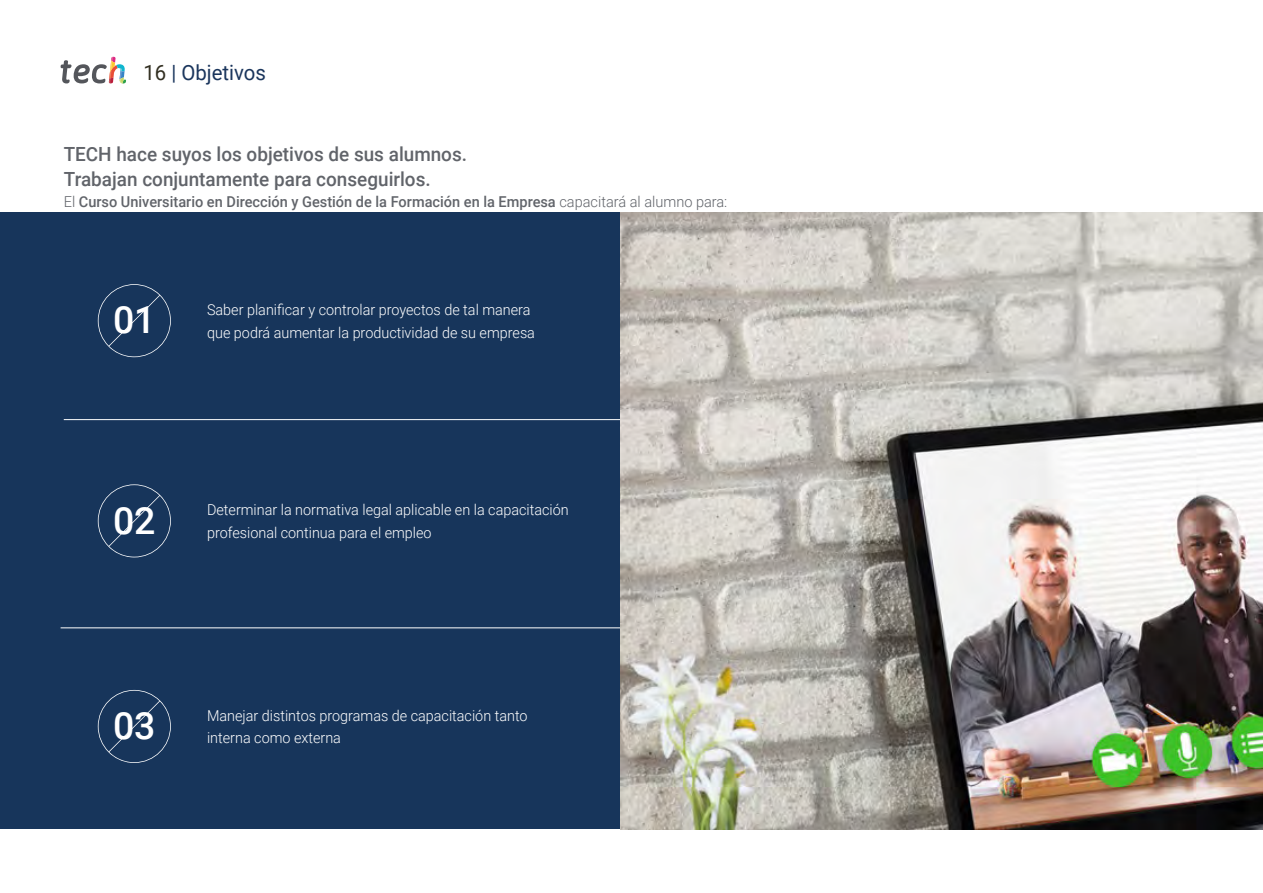
<style>
.page{position:relative;width:1263px;height:893px;background:#fff}
.page>*{position:absolute;margin:0;border:0;box-sizing:border-box;transform-origin:0 0}
.t1{font:500 37.5px "Roboto";color:#fff}
.t2{font:21px "Roboto";color:#1a355c}
.t3{font:500 19.5px/25.5px "Roboto";color:#61646a}
.t4{font:300 15px/22.5px "Roboto";color:#fff;scale:.96 1}
.t5{font:500 15px "Roboto";color:#61646a}
.s1{color:#312e20}
.s2{font-weight:300}
</style>
<div class="page">
<svg style="left:61px;top:57px;width:65px;height:27px"></svg>
<div style="left:0;top:213px;width:621px;height:616px;background:#17355b"></div>
<svg style="left:98px;top:284px;width:73px;height:73px"></svg>
<svg style="left:98px;top:484px;width:73px;height:73px"></svg>
<svg style="left:98px;top:690px;width:73px;height:73px"></svg>
<hr style="left:64px;top:419px;width:1199px;height:1px;background:#fff">
<hr style="left:61px;top:628px;width:1202px;height:1px;background:#fff">
<img style="left:621px;top:213px;width:642px;height:616px">
<h2 class="t2" style="left:144px;top:57px;width:124px"><span class="s1">16</span> | Objetivos</h2>
<h3 class="t3" style="left:64px;top:140px;width:405px">TECH hace suyos los objetivos de sus alumnos.<br>Trabajan conjuntamente para conseguirlos.</h3>
<p class="t5" style="left:64px;top:191px;width:665px"><span class="s2">El</span> Curso Universitario en Dirección y Gestión de la Formación en la Empresa <span class="s2">capacitará al alumno para:</span></p>
<h1 class="t1" style="left:113px;top:294px;width:44px">01</h1>
<p class="t4" style="left:207px;top:298px;width:343px">Saber planificar y controlar proyectos de tal manera que podrá aumentar la productividad de su empresa</p>
<h1 class="t1" style="left:113px;top:494px;width:44px">02</h1>
<p class="t4" style="left:207px;top:498px;width:378px">Determinar la normativa legal aplicable en la capacitación profesional continua para el empleo</p>
<h1 class="t1" style="left:113px;top:699px;width:44px">03</h1>
<p class="t4" style="left:207px;top:704px;width:335px">Manejar distintos programas de capacitación tanto interna como externa</p>
</div>
